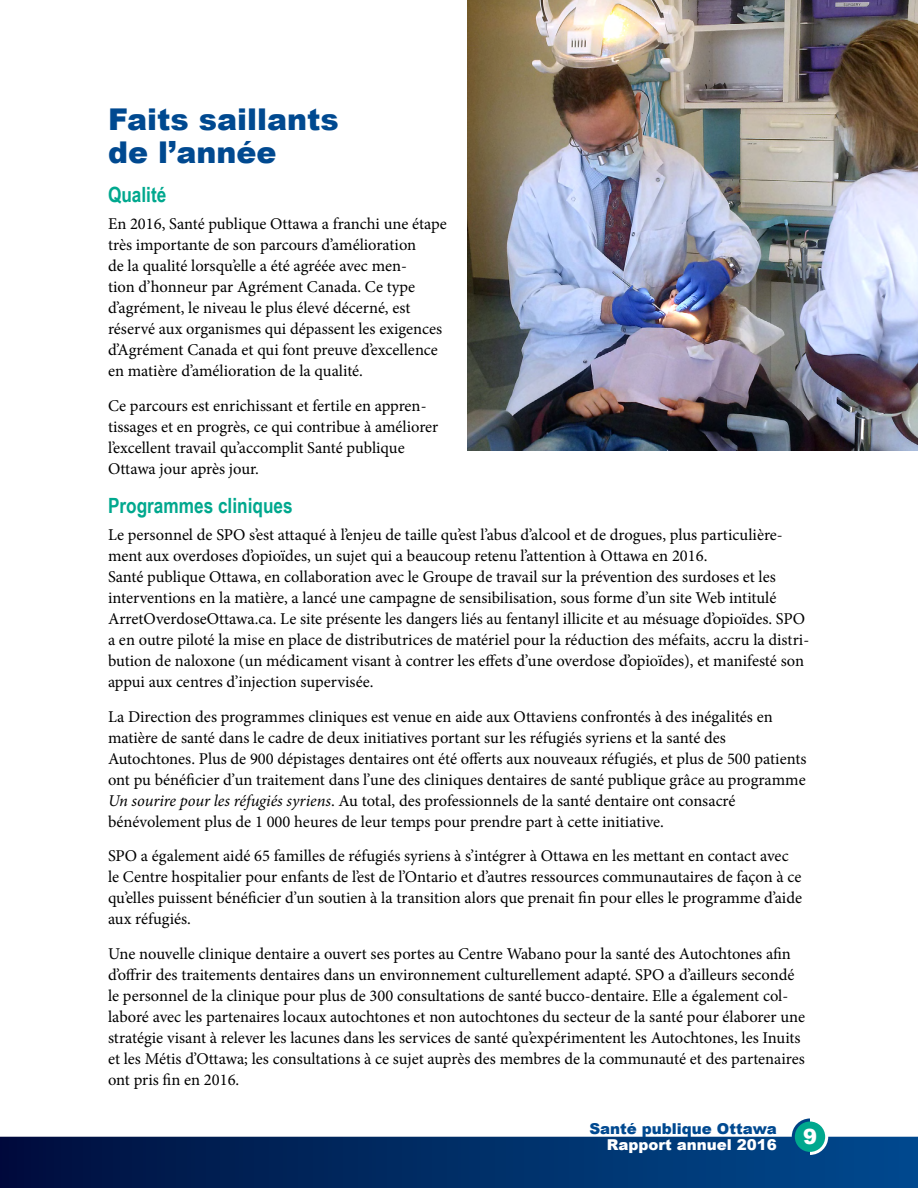
<style>
.page{position:relative;width:918px;height:1188px;background:#fff}
.page>*{position:absolute;margin:0;border:0;box-sizing:border-box;transform-origin:0 0}
.Header__H2{font:900 30px/33px "Arial";color:#004990}
.Sub_Header__H3{font:700 21px "Arial Narrow";color:#00a88e}
.Body_Text__P{font:16.5px/21px "Minion Pro";color:#000}
.t1{font:900 15px/15.5px "Arial";color:#004990}
.s1{font-style:italic}
.s2{color:#fff}
</style>
<div class="page">
<img style="left:467px;top:0;width:451px;height:451px">
<svg style="left:0;top:1118px;width:918px;height:70px"></svg>
<div style="left:795px;top:1122px;width:30px;height:30px;background:#00a88e;border-radius:50%"></div>
<h2 class="Header__H2" style="left:108px;top:102px;width:232px">Faits saillants de l’année</h2>
<h3 class="Sub_Header__H3" style="left:108px;top:178px;width:60px">Qualité</h3>
<p class="Body_Text__P" style="left:108px;top:214px;width:341px">En 2016, Santé publique Ottawa a franchi une étape très importante de son parcours d’amélioration<br>de la qualité lorsqu’elle a été agréée avec men-<br>tion d’honneur par Agrément Canada. Ce type d’agrément, le niveau le plus élevé décerné, est réservé aux organismes qui dépassent les exigences d’Agrément Canada et qui font preuve d’excellence en matière d’amélioration de la qualité.</p>
<p class="Body_Text__P" style="left:108px;top:395px;width:332px">Ce parcours est enrichissant et fertile en appren&shy;tissages et en progrès, ce qui contribue à améliorer l’excellent travail qu’accomplit Santé publique Ottawa jour après jour.</p>
<h3 class="Sub_Header__H3" style="left:108px;top:489px;width:186px">Programmes cliniques</h3>
<p class="Body_Text__P" style="left:108px;top:525px;width:703px">Le personnel de SPO s’est attaqué à l’enjeu de taille qu’est l’abus d’alcool et de drogues, plus particulière&shy;ment aux overdoses d’opioïdes, un sujet qui a beaucoup retenu l’attention à Ottawa en 2016.<br>Santé publique Ottawa, en collaboration avec le Groupe de travail sur la prévention des surdoses et les interventions en la matière, a lancé une campagne de sensibilisation, sous forme d’un site Web intitulé ArretOverdoseOttawa.ca. Le site présente les dangers liés au fentanyl illicite et au mésuage d’opioïdes. SPO a en outre piloté la mise en place de distributrices de matériel pour la réduction des méfaits, accru la distri&shy;bution de naloxone (un médicament visant à contrer les effets d’une overdose d’opioïdes), et manifesté son appui aux centres d’injection supervisée.</p>
<p class="Body_Text__P" style="left:108px;top:706px;width:700px">La Direction des programmes cliniques est venue en aide aux Ottaviens confrontés à des inégalités en matière de santé dans le cadre de deux initiatives portant sur les réfugiés syriens et la santé des Autochtones. Plus de 900 dépistages dentaires ont été offerts aux nouveaux réfugiés, et plus de 500 patients ont pu bénéficier d’un traitement dans l’une des cliniques dentaires de santé publique grâce au programme <span class="s1">Un sourire pour les réfugiés syriens</span>. Au total, des professionnels de la santé dentaire ont consacré bénévolement plus de 1 000 heures de leur temps pour prendre part à cette initiative.</p>
<p class="Body_Text__P" style="left:108px;top:846px;width:696px">SPO a également aidé 65 familles de réfugiés syriens à s’intégrer à Ottawa en les mettant en contact avec le Centre hospitalier pour enfants de l’est de l’Ontario et d’autres ressources communautaires de façon à ce qu’elles puissent bénéficier d’un soutien à la transition alors que prenait fin pour elles le programme d’aide aux réfugiés.</p>
<p class="Body_Text__P" style="left:108px;top:943px;width:699px">Une nouvelle clinique dentaire a ouvert ses portes au Centre Wabano pour la santé des Autochtones afin d’offrir des traitements dentaires dans un environnement culturellement adapté. SPO a d’ailleurs secondé le personnel de la clinique pour plus de 300 consultations de santé bucco-dentaire. Elle a également col&shy;laboré avec les partenaires locaux autochtones et non autochtones du secteur de la santé pour élaborer une stratégie visant à relever les lacunes dans les services de santé qu’expérimentent les Autochtones, les Inuits et les Métis d’Ottawa; les consultations à ce sujet auprès des membres de la communauté et des partenaires ont pris fin en 2016.</p>
<p class="t1" style="left:607px;top:1121px;width:212px;text-indent:-17px">Santé publique Ottawa<br><span class="s2">Rapport annuel 2016</span> <sup>9</sup></p>
</div>
